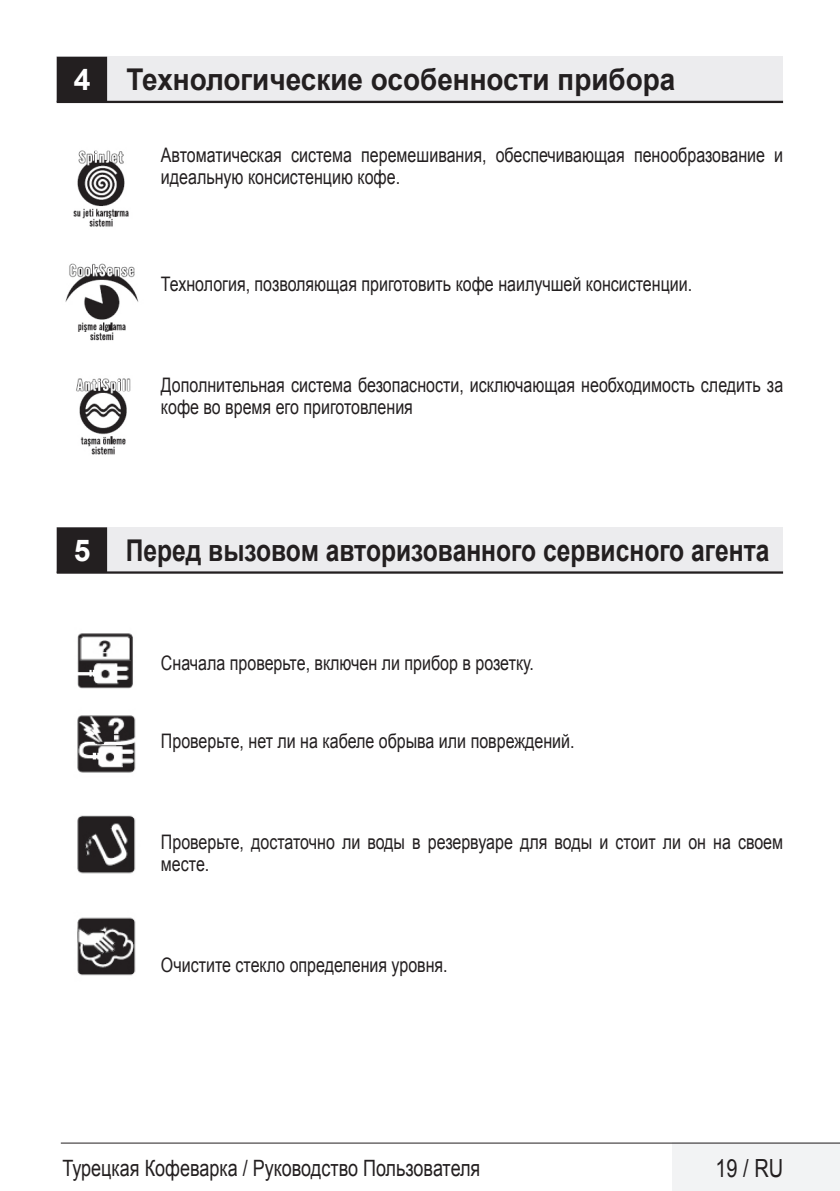
<style>
.page{position:relative;width:840px;height:1191px;background:#fff}
.page>*{position:absolute;margin:0;border:0;box-sizing:border-box;transform-origin:0 0}
.Unite_Baslik_Icerik{font:700 30px "Arial";color:#231f20;scale:.82 1}
.Unite_Baslik_Icerik-2{font:700 30px "Arial";color:#231f20;scale:.93 1}
.t1{font:25px "Arial";color:#231f20;scale:.8 1}
.t2{font:22.4px "Arial";color:#231f20;scale:.8 1}
.Duz_Metin{font:20px/22px "Arial";color:#231f20;scale:.8 1}
.s1{color:#fff}
</style>
<div class="page">
<div style="left:672px;top:1142px;width:167px;height:49px;background:#f2f3f4"></div>
<hr style="left:61px;top:1142px;width:778px;height:1px;background:#231f20">
<div style="left:57px;top:57px;width:725px;height:45px;background:#ececee"></div>
<hr style="left:57px;top:101px;width:725px;height:2px;background:#231f20">
<div style="left:58px;top:58px;width:48px;height:43px;background:#231f20"></div>
<div style="left:57px;top:57px;width:50px;height:45px;border:2px solid #231f20"></div>
<div style="left:57px;top:527px;width:725px;height:46px;background:#ececee"></div>
<hr style="left:57px;top:571px;width:725px;height:2px;background:#231f20">
<div style="left:58px;top:528px;width:48px;height:44px;background:#231f20"></div>
<div style="left:57px;top:527px;width:50px;height:46px;border:2px solid #231f20"></div>
<img style="left:65px;top:150px;width:74px;height:305px">
<img style="left:77px;top:633px;width:59px;height:343px">
<p class="Unite_Baslik_Icerik-2" style="left:74px;top:60px;width:648px"><span class="s1">4</span> Технологические особенности прибора</p>
<p class="Duz_Metin" style="left:161px;top:144px;width:778px">Автоматическая система перемешивания, обеспечивающая пенообразование и идеальную консистенцию кофе.</p>
<p class="Duz_Metin" style="left:161px;top:273px;width:665px">Технология, позволяющая приготовить кофе наилучшей консистенции.</p>
<p class="Duz_Metin" style="left:161px;top:374px;width:778px">Дополнительная система безопасности, исключающая необходимость следить за кофе во время его приготовления</p>
<p class="Unite_Baslik_Icerik" style="left:74px;top:531px;width:849px"><span class="s1">5</span> Перед вызовом авторизованного сервисного агента</p>
<p class="Duz_Metin" style="left:161px;top:652px;width:467px">Сначала проверьте, включен ли прибор в розетку.</p>
<p class="Duz_Metin" style="left:161px;top:729px;width:518px">Проверьте, нет ли на кабеле обрыва или повреждений.</p>
<p class="Duz_Metin" style="left:161px;top:831px;width:778px">Проверьте, достаточно ли воды в резервуаре для воды и стоит ли он на своем месте.</p>
<p class="Duz_Metin" style="left:161px;top:954px;width:360px">Очистите стекло определения уровня.</p>
<p class="t2" style="left:62px;top:1153px;width:523px">Турецкая Кофеварка / Руководство Пользователя</p>
<p class="t1" style="left:715px;top:1152px;width:86px">19 / RU</p>
</div>
